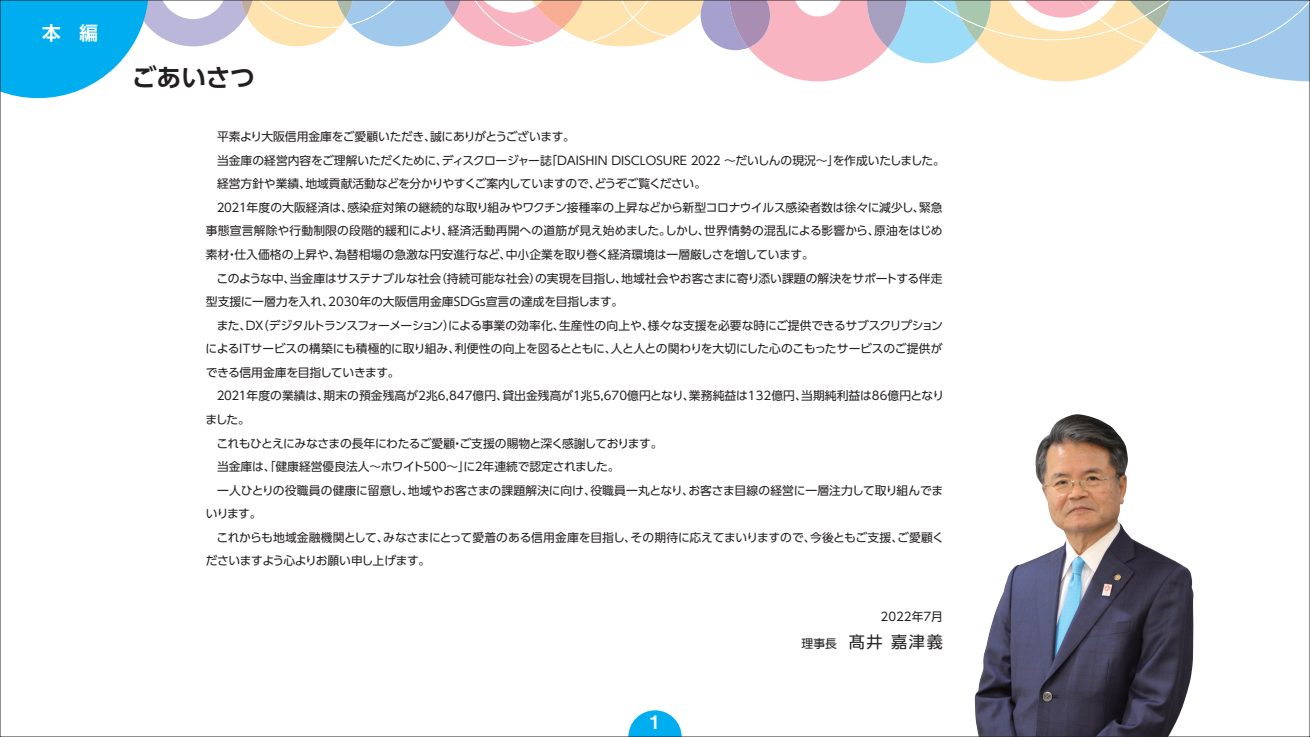
<style>
.page{position:relative;width:1310px;height:737px;background:#fff}
.page>*{position:absolute;margin:0;border:0;box-sizing:border-box;transform-origin:0 0}
.t1{font:700 24.76px "UD Shin Go Pro De";letter-spacing:-.01em;color:#231f20}
.t2{font:700 18.64px "UD Shin Go Pro De";color:#fff}
.t3{font:18.64px "Midashi Go Pro MB31";color:#fff}
.t4{font:16.1px "UD Shin Go Pro";color:#231f20}
.t5{font:11.81px "UD Shin Go Pro";letter-spacing:-.01em;color:#231f20}
.t6{font:11.81px "UD Shin Go Pro";letter-spacing:-.08em;color:#231f20}
.t7{font:11.81px "UD Shin Go Pro";letter-spacing:.015em;color:#231f20}
.t8{font:11.81px "UD Shin Go Pro";letter-spacing:-.03em;color:#231f20}
.t9{font:11.81px "UD Shin Go Pro";letter-spacing:-.035em;color:#231f20}
.t10{font:11.81px "UD Shin Go Pro";letter-spacing:-.04em;color:#231f20}
.s1{font-size:11.81px}
</style>
<div class="page">
<svg style="left:628px;top:710px;width:53px;height:25px"></svg>
<img style="left:974px;top:414px;width:219px;height:321px">
<svg style="left:2px;top:2px;width:1306px;height:97px"></svg>
<h2 class="t2" style="left:42px;top:18px;width:57px">本　編</h2>
<h1 class="t1" style="left:132px;top:58px;width:125px">ごあいさつ</h1>
<p class="t8" style="left:217px;top:127px;width:359px">平素より大阪信用金庫をご愛顧いただき、誠にありがとうございます。</p>
<p class="t6" style="left:217px;top:151px;width:729px">当金庫の経営内容をご理解いただくために、ディスクロージャー誌「ＤＡＩＳＨＩＮ ＤＩＳＣＬＯＳＵＲＥ ２０２２ ～だいしんの現況～」を作成いたしました。</p>
<p class="t5" style="left:217px;top:174px;width:490px">経営方針や業績、地域貢献活動などを分かりやすくご案内していますので、どうぞご覧ください。</p>
<p class="t5" style="left:215px;top:198px;width:729px">２０２１年度の大阪経済は、感染症対策の継続的な取り組みやワクチン接種率の上昇などから新型コロナウイルス感染者数は徐々に減少し、緊急</p>
<p class="t7" style="left:206px;top:221px;width:738px">事態宣言解除や行動制限の段階的緩和により、経済活動再開への道筋が見え始めました。しかし、世界情勢の混乱による影響から、原油をはじめ</p>
<p class="t5" style="left:206px;top:245px;width:609px">素材・仕入価格の上昇や、為替相場の急激な円安進行など、中小企業を取り巻く経済環境は一層厳しさを増しています。</p>
<p class="t5" style="left:216px;top:268px;width:727px">このような中、当金庫はサステナブルな社会（持続可能な社会）の実現を目指し、地域社会やお客さまに寄り添い課題の解決をサポートする伴走</p>
<p class="t5" style="left:206px;top:292px;width:419px">型支援に一層力を入れ、2030年の大阪信用金庫SDGｓ宣言の達成を目指します。</p>
<p class="t5" style="left:217px;top:316px;width:728px">また、ＤＸ（デジタルトランスフォーメーション）による事業の効率化、生産性の向上や、様々な支援を必要な時にご提供できるサブスクリプション</p>
<p class="t5" style="left:206px;top:339px;width:738px">によるITサービスの構築にも積極的に取り組み、利便性の向上を図るとともに、人と人との関わりを大切にした心のこもったサービスのご提供が</p>
<p class="t8" style="left:206px;top:363px;width:195px">できる信用金庫を目指していきます。</p>
<p class="t5" style="left:215px;top:386px;width:731px">２０２１年度の業績は、期末の預金残高が2兆6,847億円、貸出金残高が１兆5,670億円となり、業務純益は132億円、当期純利益は86億円となり</p>
<p class="t5" style="left:205px;top:410px;width:46px">ました。</p>
<p class="t9" style="left:216px;top:433px;width:447px">これもひとえにみなさまの長年にわたるご愛顧・ご支援の賜物と深く感謝しております。</p>
<p class="t5" style="left:217px;top:457px;width:404px">当金庫は、「健康経営優良法人～ホワイト500～」に2年連続で認定されました。</p>
<p class="t5" style="left:217px;top:480px;width:728px">一人ひとりの役職員の健康に留意し、地域やお客さまの課題解決に向け、役職員一丸となり、お客さま目線の経営に一層注力して取り組んでま</p>
<p class="t5" style="left:206px;top:504px;width:57px">いります。</p>
<p class="t5" style="left:216px;top:528px;width:729px">これからも地域金融機関として、みなさまにとって愛着のある信用金庫を目指し、その期待に応えてまいりますので、今後ともご支援、ご愛顧く</p>
<p class="t10" style="left:206px;top:551px;width:226px">ださいますよう心よりお願い申し上げます。</p>
<h2 class="t3" style="left:650px;top:707px;width:12px">1</h2>
<p class="t5" style="left:880px;top:606px;width:64px">2022年7月</p>
<h3 class="t4" style="left:801px;top:629px;width:143px"><span class="s1">理事長　</span>髙井 嘉津義</h3>
</div>
